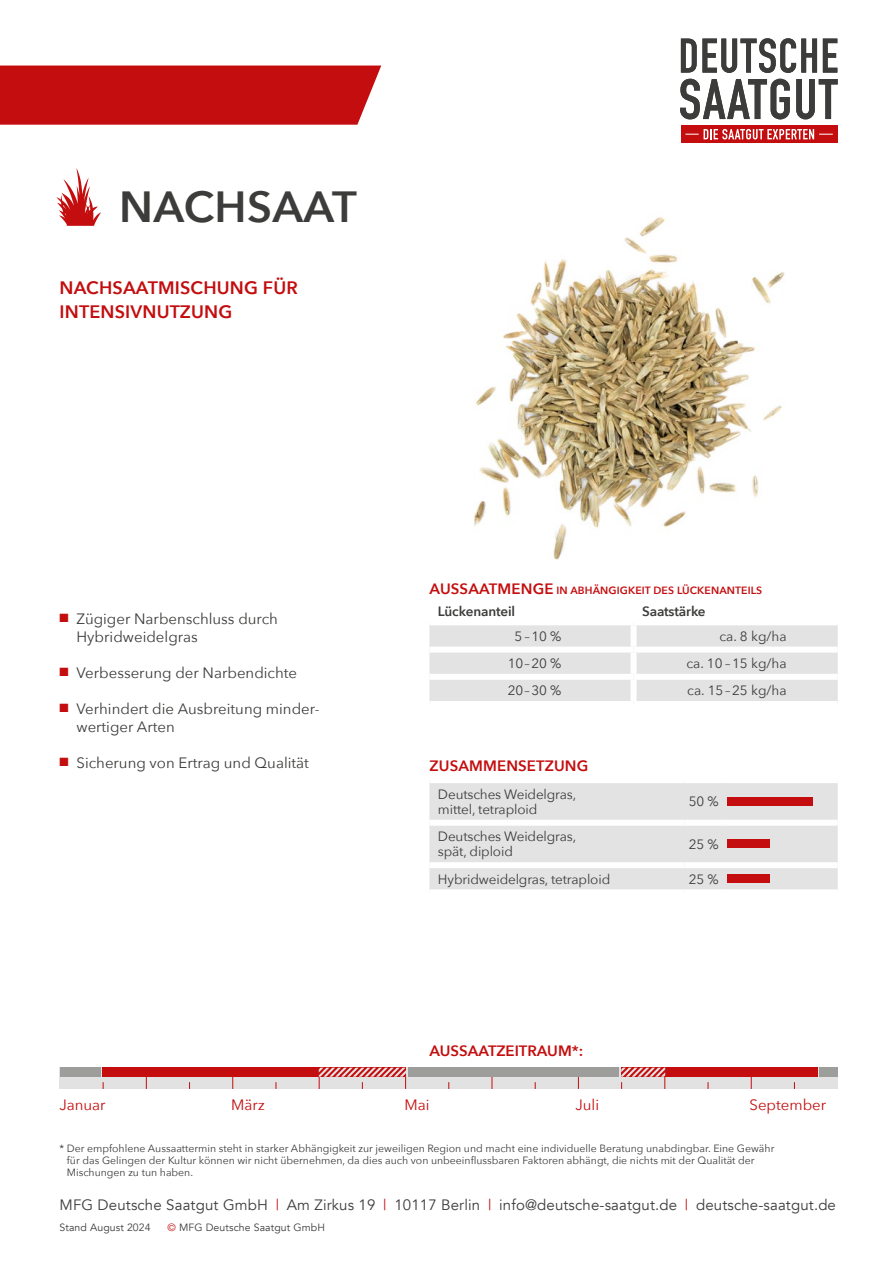
<style>
.page{position:relative;width:893px;height:1263px;background:#fff}
.page>*{position:absolute;margin:0;border:0;box-sizing:border-box;transform-origin:0 0}
.t1{font:600 43.5px "Avenir Next";letter-spacing:.01em;color:#3c3c3b}
.t2{font:600 18px/24px "Avenir Next";letter-spacing:.01em;color:#c40d0e}
.t3{font:15px/18px "Avenir Next";color:#3c3c3b}
.t4{font:15px "Avenir";letter-spacing:.01em;color:#3c3c3b}
.t5{font:600 15px "Avenir Next";color:#c40d0e}
.t6{font:15px "Avenir Next";color:#c40d0e}
.t7{font:13.5px/15px "Avenir Next";letter-spacing:-.01em;color:#3c3c3b}
.t8{font:600 13.5px "Avenir Next";letter-spacing:-.01em;color:#3c3c3b}
.t9{font:10.5px/12px "Avenir Next";color:#3c3c3b}
.t10{font:600 10.5px "Avenir Next";letter-spacing:.01em;color:#c40d0e}
.t11{font:10.5px "Avenir";letter-spacing:.01em;color:#3c3c3b}
.s1{color:#c40d0e}
.s2{font-size:15px}
</style>
<div class="page">
<svg style="left:681px;top:38px;width:136px;height:35px"></svg>
<svg style="left:823px;top:39px;width:14px;height:34px"></svg>
<svg style="left:680px;top:79px;width:110px;height:40px"></svg>
<svg style="left:796px;top:79px;width:42px;height:40px"></svg>
<div style="left:681px;top:125px;width:156px;height:18px;background:#c40d0e"></div>
<svg style="left:685px;top:129px;width:148px;height:10px"></svg>
<div style="left:0;top:66px;width:381px;height:59px;background:#c40d0e"></div>
<svg style="left:56px;top:168px;width:45px;height:58px"></svg>
<img style="left:474px;top:216px;width:311px;height:344px">
<div style="left:429px;top:625px;width:409px;height:76px;background:#e4e3e3"></div>
<div style="left:429px;top:647px;width:205px;height:6px;background:#fff"></div>
<div style="left:634px;top:647px;width:204px;height:6px;background:#fff"></div>
<div style="left:429px;top:674px;width:205px;height:6px;background:#fff"></div>
<div style="left:634px;top:674px;width:204px;height:6px;background:#fff"></div>
<div style="left:631px;top:625px;width:6px;height:22px;background:#fff"></div>
<div style="left:631px;top:653px;width:6px;height:21px;background:#fff"></div>
<div style="left:631px;top:680px;width:6px;height:21px;background:#fff"></div>
<div style="left:429px;top:783px;width:409px;height:106px;background:#e4e3e3"></div>
<div style="left:429px;top:820px;width:256px;height:6px;background:#fff"></div>
<div style="left:685px;top:820px;width:38px;height:6px;background:#fff"></div>
<div style="left:723px;top:820px;width:115px;height:6px;background:#fff"></div>
<div style="left:429px;top:862px;width:256px;height:6px;background:#fff"></div>
<div style="left:685px;top:862px;width:38px;height:6px;background:#fff"></div>
<div style="left:723px;top:862px;width:115px;height:6px;background:#fff"></div>
<div style="left:727px;top:797px;width:85px;height:8px;background:#c40d0e"></div>
<div style="left:727px;top:839px;width:43px;height:9px;background:#c40d0e"></div>
<div style="left:727px;top:874px;width:43px;height:9px;background:#c40d0e"></div>
<div style="left:60px;top:1068px;width:778px;height:21px;background:#e2e2e2"></div>
<svg style="left:146px;top:1077px;width:1px;height:12px"></svg>
<svg style="left:232px;top:1077px;width:1px;height:12px"></svg>
<svg style="left:492px;top:1077px;width:1px;height:12px"></svg>
<svg style="left:578px;top:1077px;width:1px;height:12px"></svg>
<svg style="left:751px;top:1077px;width:1px;height:12px"></svg>
<div style="left:103px;top:1068px;width:303px;height:9px;background:#c40d0e"></div>
<div style="left:621px;top:1068px;width:196px;height:9px;background:#c40d0e"></div>
<div style="left:60px;top:1068px;width:40px;height:9px;background:#9d9d9c"></div>
<div style="left:408px;top:1068px;width:211px;height:9px;background:#9d9d9c"></div>
<div style="left:820px;top:1068px;width:18px;height:9px;background:#9d9d9c"></div>
<svg style="left:319px;top:1068px;width:87px;height:21px"></svg>
<svg style="left:621px;top:1068px;width:44px;height:21px"></svg>
<h1 class="t1" style="left:119px;top:181px;width:239px">NACHSAAT</h1>
<h2 class="t2" style="left:60px;top:275px;width:240px">NACHSAATMISCHUNG FÜR<br>INTENSIVNUTZUNG</h2>
<h3 class="t3" style="left:77px;top:611px;width:203px;text-indent:-17px"><span class="s1">■</span> Zügiger Narbenschluss durch<br>Hybrid weidelgras</h3>
<h3 class="t3" style="left:60px;top:665px;width:239px"><span class="s1">■</span> Verbesserung der Narbendichte</h3>
<h3 class="t3" style="left:77px;top:701px;width:245px;text-indent:-17px"><span class="s1">■</span> Verhindert die Ausbreitung minder&shy;wertiger Arten</h3>
<h3 class="t3" style="left:60px;top:755px;width:251px"><span class="s1">■</span> Sicherung von Ertrag und Qualität</h3>
<p class="t10" style="left:429px;top:584px;width:334px"><span class="s2">AUSSAATMENGE</span> IN ABHÄNGIGKEIT DES LÜCKENANTEILS</p>
<p class="t8" style="left:438px;top:603px;width:79px">Lückenanteil</p>
<p class="t8" style="left:642px;top:603px;width:65px">Saatstärke</p>
<p class="t7" style="left:515px;top:630px;width:48px">5 – 10 %</p>
<p class="t7" style="left:719px;top:630px;width:69px">ca. 8 kg/ha</p>
<p class="t7" style="left:508px;top:657px;width:55px">10 – 20 %</p>
<p class="t7" style="left:686px;top:657px;width:102px">ca. 10 – 15 kg/ha</p>
<p class="t7" style="left:508px;top:684px;width:55px">20 – 30 %</p>
<p class="t7" style="left:687px;top:684px;width:101px">ca. 15 – 25 kg/ha</p>
<h3 class="t5" style="left:429px;top:757px;width:160px">ZUSAMMENSETZUNG</h3>
<p class="t7" style="left:438px;top:788px;width:140px">Deutsches Weidelgras, mittel, tetraploid</p>
<p class="t7" style="left:689px;top:795px;width:31px">50 %</p>
<p class="t7" style="left:438px;top:830px;width:140px">Deutsches Weidelgras, spät, diploid</p>
<p class="t7" style="left:689px;top:838px;width:31px">25 %</p>
<p class="t7" style="left:438px;top:872px;width:174px">Hybridweidelgras, tetraploid</p>
<p class="t7" style="left:689px;top:872px;width:31px">25 %</p>
<h3 class="t5" style="left:429px;top:1042px;width:155px">AUSSAATZEITRAUM*:</h3>
<h3 class="t6" style="left:59px;top:1098px;width:48px">Januar</h3>
<h3 class="t6" style="left:231px;top:1098px;width:35px">März</h3>
<h3 class="t6" style="left:404px;top:1098px;width:27px">Mai</h3>
<h3 class="t6" style="left:575px;top:1098px;width:25px">Juli</h3>
<h3 class="t6" style="left:749px;top:1098px;width:78px">September</h3>
<p class="t9" style="left:67px;top:1143px;width:709px;text-indent:-7px">* Der empfohlene Aussaattermin steht in starker Abhängigkeit zur jeweiligen Region und macht eine individuelle Beratung unabdingbar. Eine Gewähr für das Gelingen der Kultur können wir nicht übernehmen, da dies auch von unbeeinflussbaren Faktoren abhängt, die nichts mit der Qualität der<br>Mischungen zu tun haben.</p>
<h3 class="t4" style="left:60px;top:1198px;width:778px">MFG Deutsche Saatgut GmbH <span class="s1">|</span> Am Zirkus 19 <span class="s1">|</span> 10117 Berlin <span class="s1">|</span> info@deutsche-saatgut.de <span class="s1">|</span> deutsche-saatgut.de</h3>
<p class="t11" style="left:60px;top:1223px;width:93px">Stand August 2024</p>
<p class="t11" style="left:168px;top:1223px;width:159px"><span class="s1">©</span> MFG Deutsche Saatgut GmbH</p>
</div>
